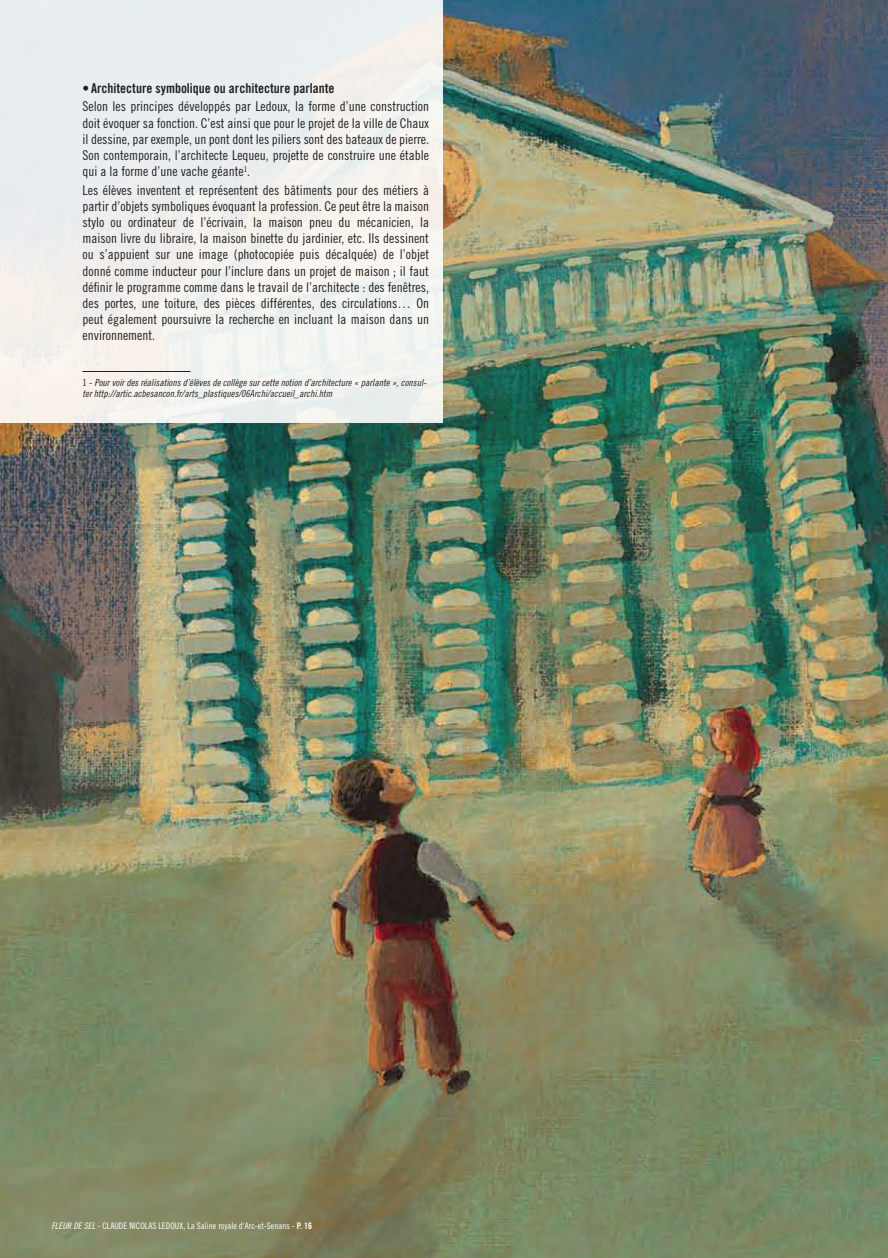
<style>
.page{position:relative;width:888px;height:1258px;background:#fff}
.page>*{position:absolute;margin:0;border:0;box-sizing:border-box;transform-origin:0 0}
.t1{font:13.5px/16.2px "Trade Gothic Cond Eighteen";color:#231f20;text-align:justify}
.t2{font:13.5px "Trade Gothic Bold Cond Twenty";color:#231f20}
.t3{font:9.75px/10.5px "Trade Gothic Cond Eighteen Obl";color:#231f20}
.t4{font:9px "Trade Gothic Cond Eighteen";color:#fff}
.s1{font-family:"Trade Gothic Cond Eighteen"}
.s2{font-family:"Trade Gothic Cond Eighteen Obl"}
.s3{font-family:"Trade Gothic Bold Cond Twenty"}
</style>
<div class="page">
<img style="left:0;top:0;width:888px;height:1258px">
<hr style="left:83px;top:371px;width:108px;height:1px;background:#231f20">
<p class="t2" style="left:83px;top:80px;width:254px">• Architecture symbolique ou architecture parlante</p>
<p class="t1" style="left:83px;top:98px;width:348px">Selon les principes développés par Ledoux, la forme d’une construction doit évoquer sa fonction. C’est ainsi que pour le projet de la ville de Chaux il dessine, par exemple, un pont dont les piliers sont des bateaux de pierre.<br>Son contemporain, l’architecte Lequeu, projette de construire une étable qui a la forme d’une vache géante<sup>1</sup>.</p>
<p class="t1" style="left:83px;top:181px;width:348px">Les élèves inventent et représentent des bâtiments pour des métiers à partir d’objets symboliques évoquant la profession. Ce peut être la maison stylo ou ordinateur de l’écrivain, la maison pneu du mécanicien, la maison livre du libraire, la maison binette du jardinier, etc. Ils dessinent ou s’appuient sur une image (photocopiée puis décalquée) de l’objet donné comme inducteur pour l’inclure dans un projet de maison ; il faut définir le programme comme dans le travail de l’architecte : des fenêtres, des portes, une toiture, des pièces différentes, des circulations… On peut également poursuivre la recherche en incluant la maison dans un environnement.</p>
<p class="t3" style="left:83px;top:377px;width:346px"><span class="s1">1 -</span> Pour voir des réalisations d’élèves de collège sur cette notion d’architecture « parlante », consul&shy;ter http://artic.acbesancon.fr/arts_plastiques/06Archi/accueil_archi.htm</p>
<p class="t4" style="left:51px;top:1221px;width:262px"><span class="s2">FLEUR DE SEL</span> - CLAUDE NICOLAS LEDOUX, La Saline royale d'Arc-et-Senans - <span class="s3">P. 16</span></p>
</div>
